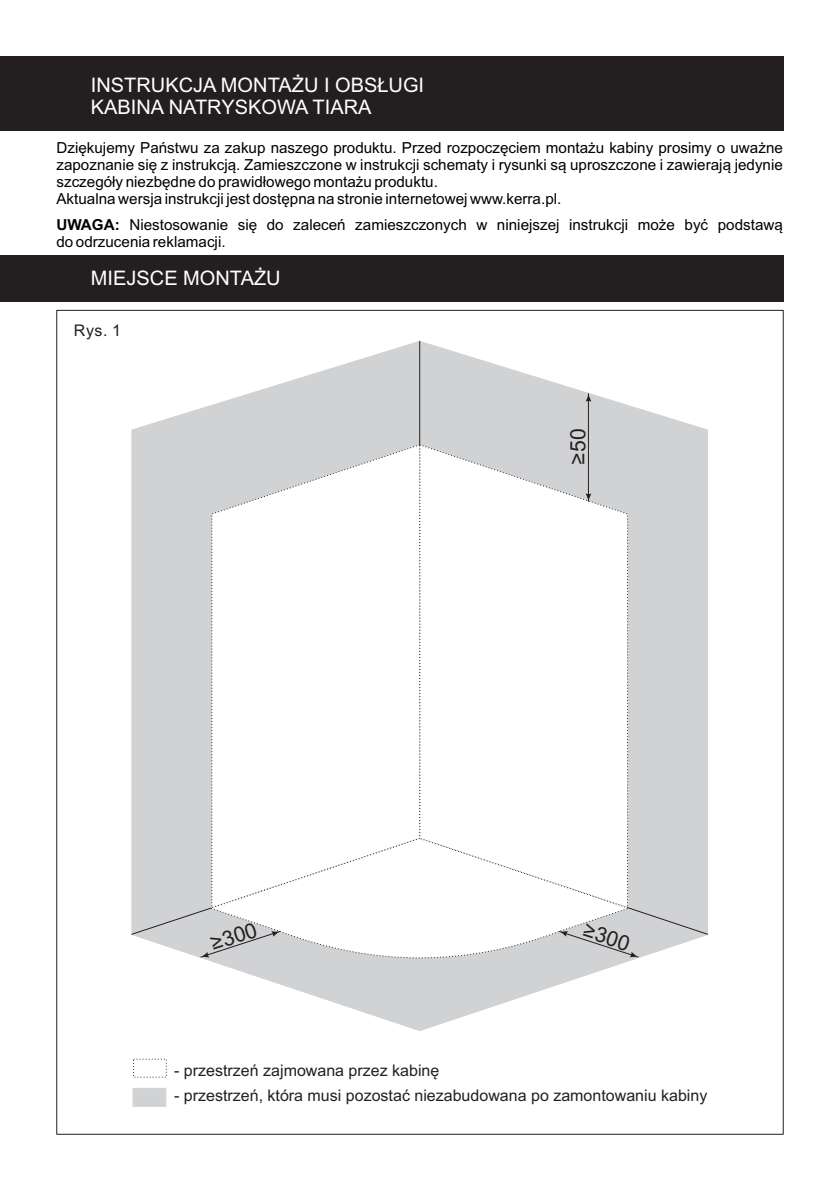
<style>
.page{position:relative;width:840px;height:1191px;background:#fff}
.page>*{position:absolute;margin:0;border:0;box-sizing:border-box;transform-origin:0 0}
.t1{font:21.2px "Arial";color:#231f20}
.t2{font:20px/22.4px "Arial";color:#fff}
.t3{font:16px "Arial";color:#231f20}
.t4{font:15.2px/17px "Arial";color:#000}
.s1{font-weight:700}
.s2{font-family:"Arial Unicode MS"}
</style>
<div class="page">
<div style="left:0;top:57px;width:782px;height:74px;background:#231f20"></div>
<svg style="left:420px;top:341px;width:287px;height:497px;fill:#d1d2d4"></svg>
<svg style="left:131px;top:341px;width:288px;height:497px;fill:#d1d2d4"></svg>
<svg style="left:420px;top:444px;width:207px;height:394px"></svg>
<svg style="left:211px;top:444px;width:209px;height:394px"></svg>
<svg style="left:131px;top:838px;width:577px;height:193px"></svg>
<svg style="left:209px;top:838px;width:420px;height:129px"></svg>
<hr style="left:587px;top:393px;width:1px;height:109px;background:#231f20">
<svg style="left:585px;top:395px;width:6px;height:7px"></svg>
<svg style="left:585px;top:493px;width:6px;height:7px"></svg>
<svg style="left:131px;top:907px;width:149px;height:50px"></svg>
<svg style="left:558px;top:907px;width:149px;height:50px"></svg>
<hr style="left:419px;top:341px;width:1px;height:104px;background:#231f20">
<svg style="left:132px;top:1088px;width:34px;height:18px"></svg>
<div style="left:0;top:255px;width:782px;height:47px;background:#231f20"></div>
<h2 class="t2" style="left:91px;top:75px;width:335px">INSTRUKCJA MONTAŻU I OBSŁUGI<br>KABINA NATRYSKOWA TIARA</h2>
<p class="t4" style="left:56px;top:141px;width:727px">Dziękujemy Państwu za zakup naszego produktu. Przed rozpoczęciem montażu kabiny prosimy o uważne zapoznanie się z instrukcją. Zamieszczone w instrukcji schematy i rysunki są uproszczone i zawierają jedynie szczegóły niezbędne do prawidłowego montażu produktu.<br>Aktualna wersja instrukcji jest dostępna na stronie internetowej www.kerra.pl.</p>
<p class="t4" style="left:56px;top:217px;width:727px"><span class="s1">UWAGA:</span> Niestosowanie się do zaleceń zamieszczonych w niniejszej instrukcji może być podstawą do odrzucenia reklamacji.</p>
<h2 class="t2" style="left:91px;top:269px;width:191px">MIEJSCE MONTAŻU</h2>
<p class="t3" style="left:74px;top:325px;width:49px">Rys. 1</p>
<h1 class="t1" style="left:569px;top:464px;width:38px;rotate:-90deg"><span class="s2">≥</span>50</h1>
<h1 class="t1" style="left:208px;top:936px;width:49px;rotate:-18deg"><span class="s2">≥</span>300</h1>
<h1 class="t1" style="left:586px;top:921px;width:49px;rotate:18deg"><span class="s2">≥</span>300</h1>
<p class="t3" style="left:174px;top:1064px;width:266px">- przestrzeń zajmowana przez kabinę</p>
<p class="t3" style="left:174px;top:1089px;width:534px">- przestrzeń, która musi pozostać niezabudowana po zamontowaniu kabiny</p>
</div>
